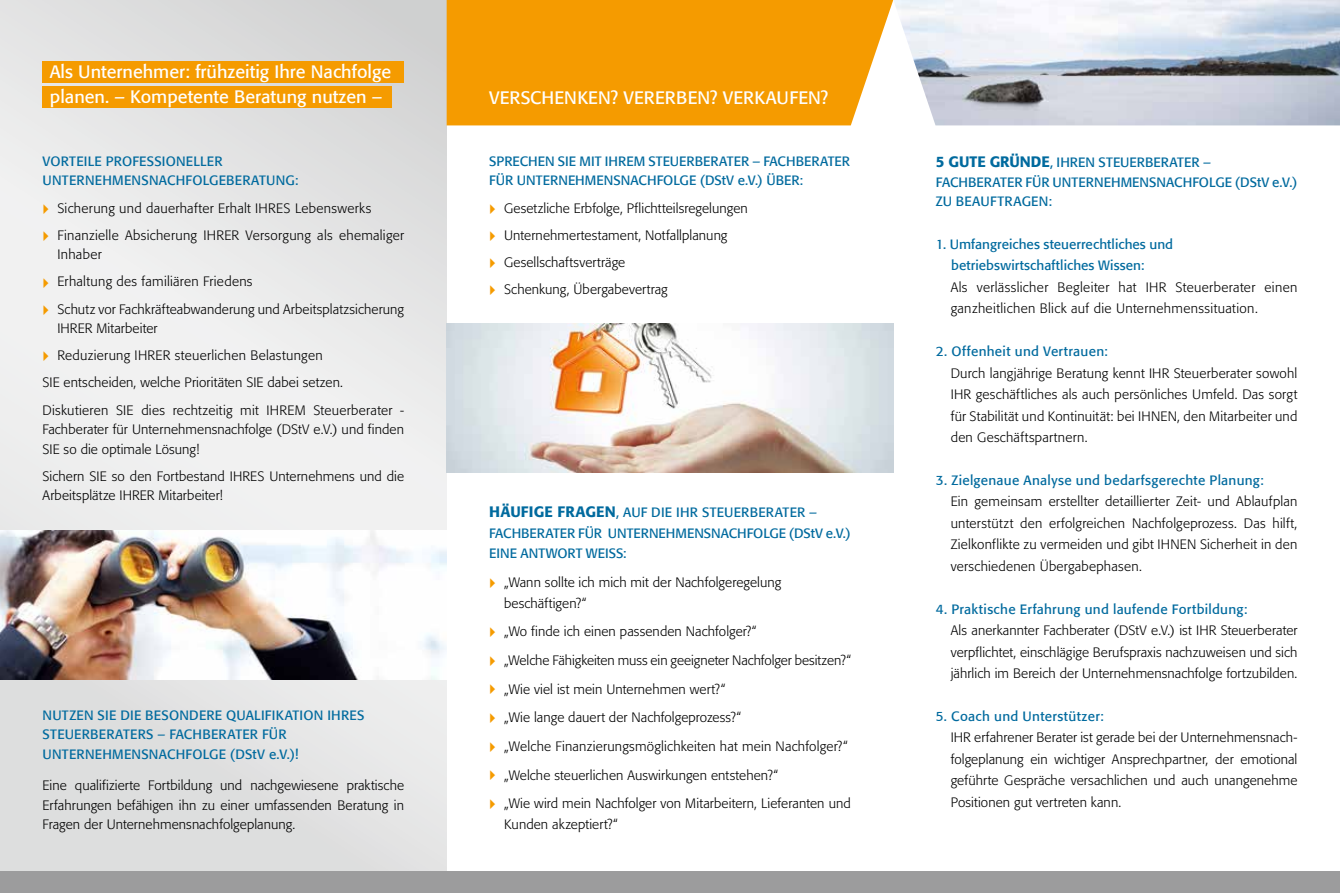
<style>
.page{position:relative;width:1340px;height:893px;background:#fff}
.page>*{position:absolute;margin:0;border:0;box-sizing:border-box;transform-origin:0 0}
.t1{font:18px/24.8px "Formata";color:#fff}
.t2{font:300 13.5px/21.5px "Formata";letter-spacing:.01em;color:#000}
.t3{font:13.5px/19.5px "Formata";letter-spacing:.015em;color:#006a9e}
.s1{font-weight:500;font-size:15px}
</style>
<div class="page">
<svg style="left:0;top:0;width:446px;height:872px"></svg>
<div style="left:446px;top:0;width:447px;height:125px;background:#f59b00"></div>
<div style="left:43px;top:61px;width:361px;height:22px;background:#f59b00"></div>
<div style="left:0;top:872px;width:1339px;height:21px;background:#9c9c9d"></div>
<div style="left:43px;top:86px;width:349px;height:21px;background:#f59b00"></div>
<img style="left:893px;top:0;width:446px;height:125px">
<img style="left:446px;top:324px;width:447px;height:148px">
<img style="left:0;top:530px;width:446px;height:149px">
<svg style="left:44px;top:231px;width:5px;height:10px"></svg>
<svg style="left:44px;top:204px;width:5px;height:10px"></svg>
<svg style="left:44px;top:278px;width:5px;height:10px"></svg>
<svg style="left:44px;top:305px;width:5px;height:10px"></svg>
<svg style="left:44px;top:351px;width:5px;height:10px"></svg>
<h1 class="t1" style="left:50px;top:59px;width:343px">Als Unternehmer: frühzeitig Ihre Nachfolge planen. – Kompetente Beratung nutzen –</h1>
<p class="t3" style="left:43px;top:151px;width:257px">VORTEILE PROFESSIONELLER<br>UNTERNEHMENSNACHFOLGEBERATUNG:</p>
<p class="t2" style="left:57px;top:194px;width:348px;line-height:27.2px">Sicherung und dauerhafter Erhalt IHRES Lebenswerks<br>Finanzielle Absicherung IHRER Versorgung als ehemaliger</p>
<p class="t2" style="left:57px;top:241px;width:348px;line-height:27.2px">Inhaber<br>Erhaltung des familiären Friedens<br>Schutz vor Fachkräfteabwanderung und Arbeitsplatzsicherung</p>
<p class="t2" style="left:57px;top:318px;width:102px">IHRER Mitarbeiter</p>
<p class="t2" style="left:57px;top:345px;width:267px">Reduzierung IHRER steuerlichen Belastungen</p>
<p class="t2" style="left:43px;top:372px;width:302px">SIE entscheiden, welche Prioritäten SIE dabei setzen.</p>
<p class="t2" style="left:43px;top:399px;width:363px">Diskutieren SIE dies rechtzeitig mit IHREM Steuerberater -</p>
<p class="t2" style="left:43px;top:420px;width:363px;line-height:19.5px">Fachberater für Unternehmensnachfolge (DStV e.V.) und finden<br>SIE so die optimale Lösung!</p>
<p class="t2" style="left:43px;top:466px;width:363px;line-height:19.5px">Sichern SIE so den Fortbestand IHRES Unternehmens und die<br>Arbeitsplätze IHRER Mitarbeiter!</p>
<p class="t3" style="left:43px;top:705px;width:323px">NUTZEN SIE DIE BESONDERE QUALIFIKATION IHRES<br>STEUERBERATERS – FACHBERATER FÜR<br>UNTERNEHMENSNACHFOLGE (DStV e.V.)!</p>
<p class="t2" style="left:43px;top:776px;width:363px;line-height:19.5px;text-align:justify">Eine qualifizierte Fortbildung und nachgewiesene praktische Erfahrungen befähigen ihn zu einer umfassenden Beratung in Fragen der Unternehmensnachfolgeplanung.</p>
<h1 class="t1" style="left:489px;top:85px;width:341px">VERSCHENKEN? VERERBEN? VERKAUFEN?</h1>
<p class="t3" style="left:489px;top:151px;width:362px">SPRECHEN SIE MIT IHREM STEUERBERATER – FACHBERATER<br>FÜR UNTERNEHMENSNACHFOLGE (DStV e.V.) ÜBER:</p>
<p class="t2" style="left:504px;top:194px;width:245px;line-height:27.2px">Gesetzliche Erbfolge, Pflichtteilsregelungen Unternehmertestament, Notfallplanung Gesellschaftsverträge<br>Schenkung, Übergabevertrag</p>
<p class="t3" style="left:489px;top:502px;width:363px;line-height:20.2px"><span class="s1">HÄUFIGE FRAGEN</span>, AUF DIE IHR STEUERBERATER –<br>FACHBERATER FÜR UNTERNEHMENSNACHFOLGE (DStV e.V.)<br>EINE ANTWORT WEISS:</p>
<p class="t2" style="left:504px;top:571px;width:279px;line-height:21px">„Wann sollte ich mich mit der Nachfolgeregelung beschäftigen?“</p>
<p class="t2" style="left:504px;top:617px;width:348px;line-height:28.7px">„Wo finde ich einen passenden Nachfolger?“<br>„Welche Fähigkeiten muss ein geeigneter Nachfolger besitzen?“ „Wie viel ist mein Unternehmen wert?“<br>„Wie lange dauert der Nachfolgeprozess?“<br>„Welche Finanzierungsmöglichkeiten hat mein Nachfolger?“ „Welche steuerlichen Auswirkungen entstehen?“<br>„Wie wird mein Nachfolger von Mitarbeitern, Lieferanten und</p>
<p class="t2" style="left:504px;top:814px;width:115px">Kunden akzeptiert?“</p>
<p class="t3" style="left:935px;top:153px;width:363px"><span class="s1">5 GUTE GRÜNDE</span>, IHREN STEUERBERATER –<br>FACHBERATER FÜR UNTERNEHMENSNACHFOLGE (DStV e.V.)<br>ZU BEAUFTRAGEN:</p>
<p class="t3" style="left:951px;top:233px;width:223px;line-height:21.5px;text-indent:-15px">1. Umfangreiches steuerrechtliches und betriebswirtschaftliches Wissen:</p>
<p class="t2" style="left:950px;top:277px;width:348px">Als verlässlicher Begleiter hat IHR Steuerberater einen ganzheitlichen Blick auf die Unternehmenssituation.</p>
<p class="t3" style="left:935px;top:342px;width:173px">2. Offenheit und Vertrauen:</p>
<p class="t2" style="left:950px;top:362px;width:348px;text-align:justify">Durch langjährige Beratung kennt IHR Steuerberater sowohl IHR geschäftliches als auch persönliches Umfeld. Das sorgt für Stabilität und Kontinuität: bei IHNEN, den Mitarbeiter und den Geschäftspartnern.</p>
<p class="t3" style="left:935px;top:470px;width:329px">3. Zielgenaue Analyse und bedarfsgerechte Planung:</p>
<p class="t2" style="left:950px;top:491px;width:348px;text-align:justify">Ein gemeinsam erstellter detaillierter Zeit- und Ablaufplan unterstützt den erfolgreichen Nachfolgeprozess. Das hilft, Zielkonflikte zu vermeiden und gibt IHNEN Sicherheit in den verschiedenen Übergabephasen.</p>
<p class="t3" style="left:935px;top:599px;width:313px">4. Praktische Erfahrung und laufende Fortbildung:</p>
<p class="t2" style="left:950px;top:620px;width:348px;text-align:justify">Als anerkannter Fachberater (DStV e.V.) ist IHR Steuerberater verpflichtet, einschlägige Berufspraxis nachzuweisen und sich jährlich im Bereich der Unternehmensnachfolge fortzubilden.</p>
<p class="t3" style="left:935px;top:706px;width:169px">5. Coach und Unterstützer:</p>
<p class="t2" style="left:950px;top:727px;width:348px;text-align:justify">IHR erfahrener Berater ist gerade bei der Unternehmensnach&shy;folgeplanung ein wichtiger Ansprechpartner, der emotional geführte Gespräche versachlichen und auch unangenehme Positionen gut vertreten kann.</p>
</div>
